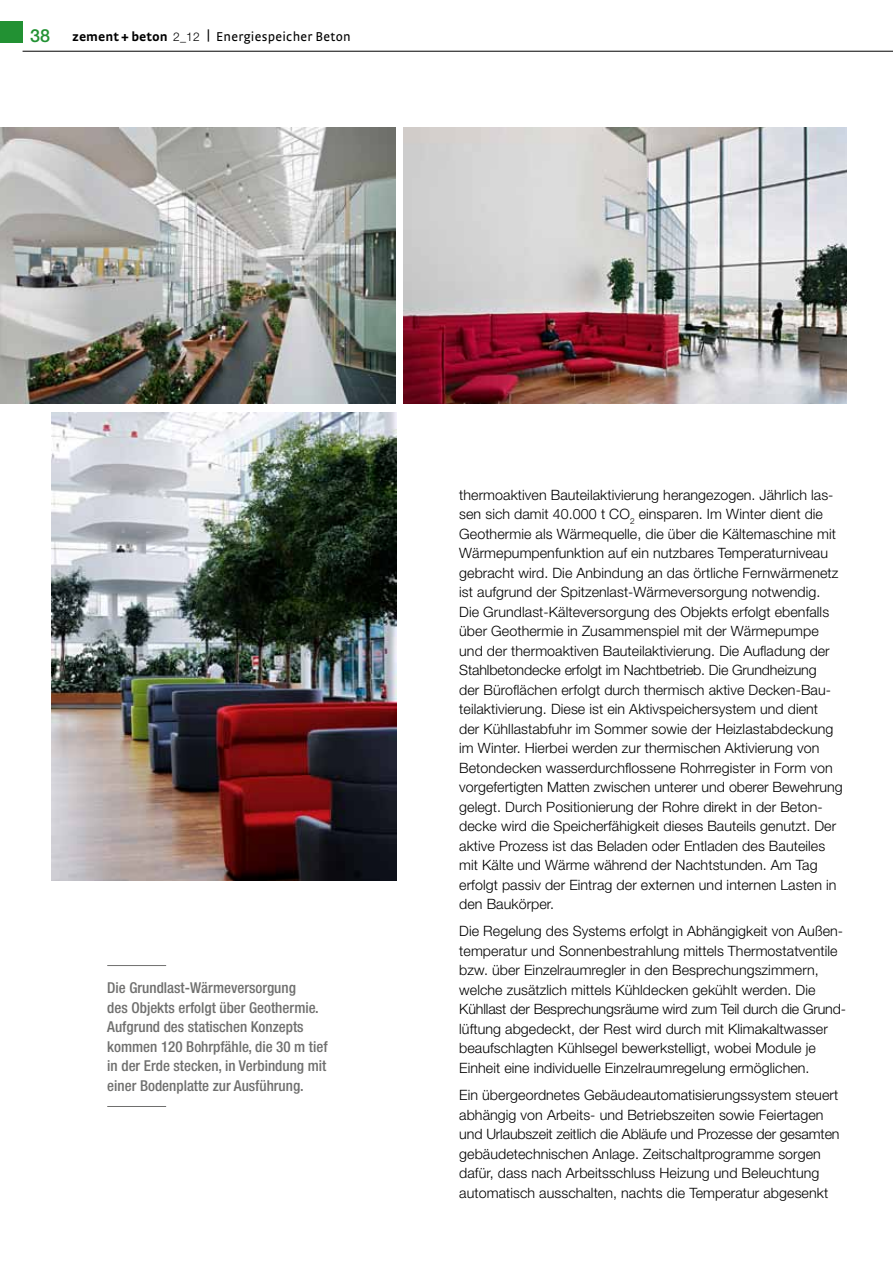
<style>
.page{position:relative;width:893px;height:1263px;background:#fff}
.page>*{position:absolute;margin:0;border:0;box-sizing:border-box;transform-origin:0 0}
.t1{font:500 condensed 15px/19.5px "Helvetica Neue LT";color:#6f6f6e}
.t2{font:300 14.25px/19.5px "Helvetica Neue LT";letter-spacing:.005em;color:#000}
.t3{font:13.5px "Strada";letter-spacing:.02em;color:#000}
.s1{font-family:"Helvetica Neue LT";font-weight:500;font-size:18px;color:#229133}
.s2{font-weight:700}
.s3{font-family:"Helvetica Neue LT";font-weight:300;font-size:12px}
</style>
<div class="page">
<div style="left:0;top:21px;width:23px;height:22px;background:#229133"></div>
<hr style="left:23px;top:51px;width:870px;height:1px;background:#000">
<hr style="left:107px;top:965px;width:59px;height:1px;background:#6f6f6e">
<hr style="left:107px;top:1106px;width:59px;height:1px;background:#6f6f6e">
<img style="left:51px;top:412px;width:345px;height:468px">
<img style="left:0;top:128px;width:395px;height:276px">
<img style="left:404px;top:128px;width:442px;height:276px">
<p class="t3" style="left:30px;top:29px;width:322px"><span class="s1">38</span> <span class="s2">zement + beton</span> <span class="s3">2_12</span> | Energiespeicher Beton</p>
<p class="t1" style="left:107px;top:978px;width:222px">Die Grundlast-Wärmeversorgung<br>des Objekts erfolgt über Geothermie.<br>Aufgrund des statischen Konzepts kommen 120 Bohrpfähle, die 30 m tief in der Erde stecken, in Verbindung mit einer Bodenplatte zur Ausführung.</p>
<p class="t2" style="left:459px;top:485px;width:385px">thermoaktiven Bauteilaktivierung herangezogen. Jährlich las&shy;sen sich damit 40.000 t CO<sub>2</sub> einsparen. Im Winter dient die Geothermie als Wärmequelle, die über die Kältemaschine mit Wärmepumpenfunktion auf ein nutzbares Temperaturniveau gebracht wird. Die Anbindung an das örtliche Fernwärmenetz ist aufgrund der Spitzenlast-Wärmeversorgung notwendig.<br>Die Grundlast-Kälteversorgung des Objekts erfolgt ebenfalls über Geothermie in Zusammenspiel mit der Wärmepumpe und der thermoaktiven Bauteilaktivierung. Die Aufladung der Stahlbetondecke erfolgt im Nachtbetrieb. Die Grundheizung<br>der Büroflächen erfolgt durch thermisch aktive Decken-Bau&shy;teilaktivierung. Diese ist ein Aktivspeichersystem und dient<br>der Kühllastabfuhr im Sommer sowie der Heizlastabdeckung im Winter. Hierbei werden zur thermischen Aktivierung von Betondecken wasserdurchflossene Rohrregister in Form von vorgefertigten Matten zwischen unterer und oberer Bewehrung gelegt. Durch Positionierung der Rohre direkt in der Beton&shy;decke wird die Speicherfähigkeit dieses Bauteils genutzt. Der aktive Prozess ist das Beladen oder Entladen des Bauteiles mit Kälte und Wärme während der Nachtstunden. Am Tag erfolgt passiv der Eintrag der externen und internen Lasten in den Baukörper.</p>
<p class="t2" style="left:459px;top:921px;width:387px">Die Regelung des Systems erfolgt in Abhängigkeit von Außen&shy;temperatur und Sonnenbestrahlung mittels Thermostatventile bzw. über Einzelraumregler in den Besprechungszimmern, welche zusätzlich mittels Kühldecken gekühlt werden. Die Kühllast der Besprechungsräume wird zum Teil durch die Grund&shy;lüftung abgedeckt, der Rest wird durch mit Klimakaltwasser beaufschlagten Kühlsegel bewerkstelligt, wobei Module je Einheit eine individuelle Einzelraumregelung ermöglichen.</p>
<p class="t2" style="left:459px;top:1085px;width:382px">Ein übergeordnetes Gebäudeautomatisierungssystem steuert abhängig von Arbeits- und Betriebszeiten sowie Feiertagen und Urlaubszeit zeitlich die Abläufe und Prozesse der gesamten gebäudetechnischen Anlage. Zeitschaltprogramme sorgen dafür, dass nach Arbeitsschluss Heizung und Beleuchtung automatisch ausschalten, nachts die Temperatur abgesenkt</p>
</div>
